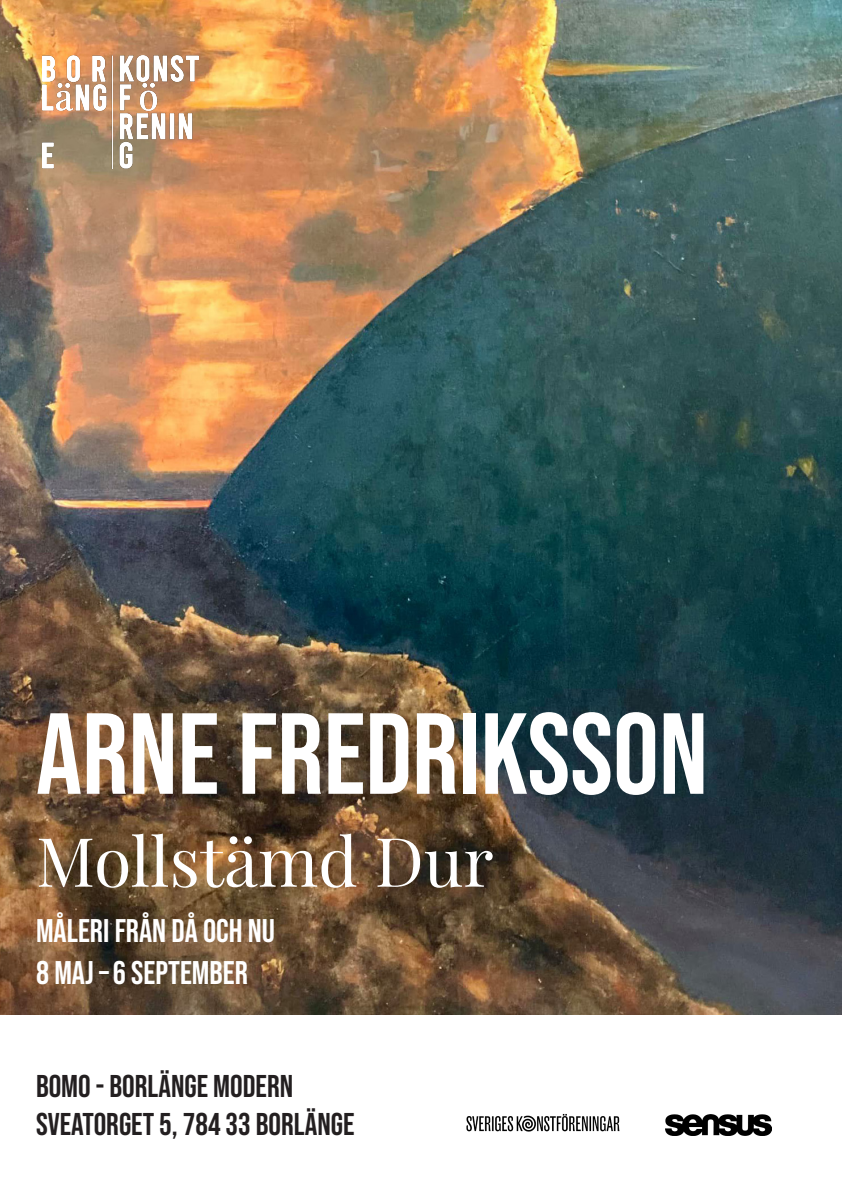
<style>
.page{position:relative;width:842px;height:1191px;background:#fff}
.page>*{position:absolute;margin:0;border:0;box-sizing:border-box;transform-origin:0 0}
.t1{font:115px "Bebas Neue";color:#fff}
.t2{font:68px "Playfair Display";color:#fff}
.t3{font:32.8px "Bebas Neue";color:#fff}
.t4{font:31.5px "Bebas Neue";color:#231f20}
</style>
<div class="page">
<img style="left:0;top:0;width:842px;height:1014px">
<img style="left:43px;top:55px;width:155px;height:113px">
<img style="left:666px;top:1114px;width:105px;height:21px">
<img style="left:466px;top:1113px;width:154px;height:19px">
<p class="t1" style="left:36px;top:689px;width:674px">ARNE FREDRIKSSON</p>
<p class="t2" style="left:36px;top:808px;width:459px">Mollstämd Dur</p>
<p class="t3" style="left:36px;top:912px;width:240px">MÅLERI FRÅN DÅ OCH NU</p>
<p class="t3" style="left:36px;top:953px;width:213px">8 MAJ – 6 SEPTEMBER</p>
<p class="t4" style="left:36px;top:1068px;width:259px">BOMO - BORLÄNGE MODERN</p>
<p class="t4" style="left:36px;top:1106px;width:320px">SVEATORGET 5, 784 33 BORLÄNGE</p>
</div>
